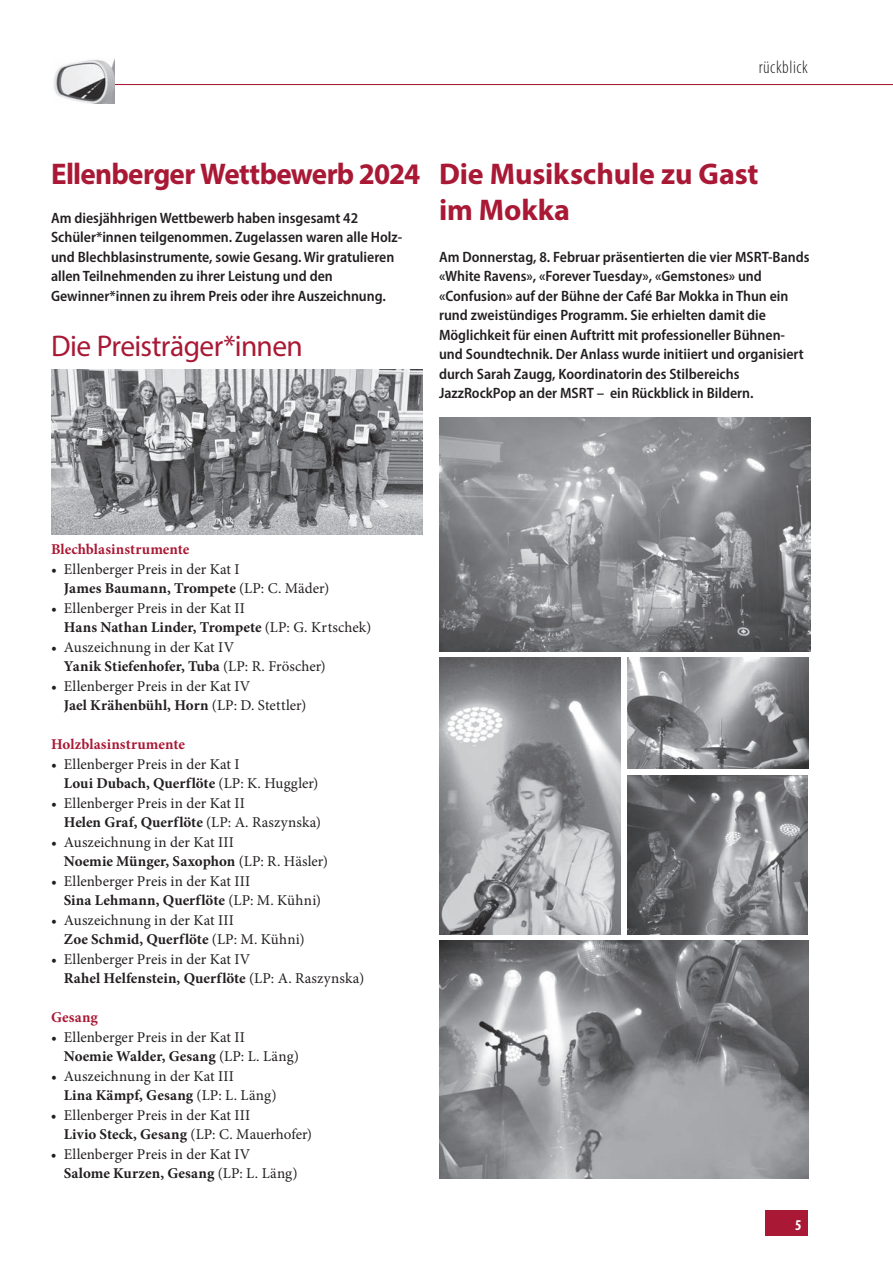
<style>
.page{position:relative;width:893px;height:1263px;background:#fff}
.page>*{position:absolute;margin:0;border:0;box-sizing:border-box;transform-origin:0 0}
.t1{font:700 30px/36px "Myriad Pro";letter-spacing:-.01em;color:#a91935}
.t2{font:30px "Myriad Pro";letter-spacing:-.02em;color:#a91935}
.t3{font:300 condensed 18px "Myriad Pro";letter-spacing:.03em;color:#231f20}
.t4{font:15px/19.5px "Minion Pro";color:#231f20}
.t5{font:600 semi-condensed 15px/19.5px "Myriad Pro";color:#231f20}
.t6{font:700 15px "Minion Pro";letter-spacing:.005em;color:#a91935}
.t7{font:700 condensed 15px "Myriad Pro";color:#fff}
.s1{font-weight:700}
</style>
<div class="page">
<div style="left:765px;top:1210px;width:43px;height:26px;background:#a91935"></div>
<hr style="left:58px;top:84px;width:835px;height:1px;background:#a91935">
<img style="left:53px;top:58px;width:62px;height:45px">
<img style="left:439px;top:418px;width:371px;height:234px">
<img style="left:439px;top:657px;width:181px;height:277px">
<img style="left:439px;top:940px;width:370px;height:238px">
<img style="left:627px;top:657px;width:182px;height:112px">
<img style="left:627px;top:775px;width:181px;height:159px">
<img style="left:51px;top:370px;width:371px;height:165px">
<p class="t3" style="left:759px;top:56px;width:51px">rückblick</p>
<h1 class="t1" style="left:51px;top:155px;width:371px">Ellenberger Wettbewerb 2024</h1>
<p class="t5" style="left:51px;top:208px;width:353px">Am diesjähhrigen Wettbewerb haben insgesamt 42<br>Schüler*innen teilgenommen. Zugelassen waren alle Holz&shy;und Blechblasinstrumente, sowie Gesang. Wir gratulieren allen Teilnehmenden zu ihrer Leistung und den Gewinner*innen zu ihrem Preis oder ihre Auszeichnung.</p>
<h1 class="t2" style="left:51px;top:328px;width:253px">Die Preisträger*innen</h1>
<h1 class="t1" style="left:439px;top:155px;width:321px">Die Musikschule zu Gast im Mokka</h1>
<p class="t5" style="left:439px;top:247px;width:372px">Am Donnerstag, 8. Februar präsentierten die vier MSRT-Bands «White Ravens», «Forever Tuesday», «Gemstones» und «Confusion» auf der Bühne der Café Bar Mokka in Thun ein rund zweistündiges Programm. Sie erhielten damit die Möglichkeit für einen Auftritt mit professioneller Bühnen&shy;und Soundtechnik. Der Anlass wurde initiiert und organisiert durch Sarah Zaugg, Koordinatorin des Stilbereichs JazzRockPop an der MSRT – ein Rückblick in Bildern.</p>
<p class="t6" style="left:51px;top:539px;width:140px">Blechblasinstrumente</p>
<p class="t4" style="left:64px;top:559px;width:267px;text-indent:-13px">• Ellenberger Preis in der Kat I<br><span class="s1">James Baumann, Trompete</span> (LP: C. Mäder)</p>
<p class="t4" style="left:64px;top:598px;width:309px;text-indent:-13px">• Ellenberger Preis in der Kat II<br><span class="s1">Hans Nathan Linder, Trompete</span> (LP: G. Krtschek)</p>
<p class="t4" style="left:64px;top:637px;width:263px;text-indent:-13px">• Auszeichnung in der Kat IV<br><span class="s1">Yanik Stiefenhofer, Tuba</span> (LP: R. Fröscher)</p>
<p class="t4" style="left:64px;top:676px;width:244px;text-indent:-13px">• Ellenberger Preis in der Kat IV<br><span class="s1">Jael Krähenbühl, Horn</span> (LP: D. Stettler)</p>
<p class="t6" style="left:51px;top:734px;width:135px">Holzblasinstrumente</p>
<p class="t4" style="left:64px;top:754px;width:256px;text-indent:-13px">• Ellenberger Preis in der Kat I<br><span class="s1">Loui Dubach, Querflöte</span> (LP: K. Huggler)</p>
<p class="t4" style="left:64px;top:793px;width:259px;text-indent:-13px">• Ellenberger Preis in der Kat II<br><span class="s1">Helen Graf, Querflöte</span> (LP: A. Raszynska)</p>
<p class="t4" style="left:64px;top:832px;width:266px;text-indent:-13px">• Auszeichnung in der Kat III<br><span class="s1">Noemie Münger, Saxophon</span> (LP: R. Häsler)</p>
<p class="t4" style="left:64px;top:871px;width:259px;text-indent:-13px">• Ellenberger Preis in der Kat III<br><span class="s1">Sina Lehmann, Querflöte</span> (LP: M. Kühni)</p>
<p class="t4" style="left:64px;top:910px;width:242px;text-indent:-13px">• Auszeichnung in der Kat III<br><span class="s1">Zoe Schmid, Querflöte</span> (LP: M. Kühni)</p>
<p class="t4" style="left:64px;top:949px;width:302px;text-indent:-13px">• Ellenberger Preis in der Kat IV<br><span class="s1">Rahel Helfenstein, Querflöte</span> (LP: A. Raszynska)</p>
<p class="t6" style="left:51px;top:1007px;width:48px">Gesang</p>
<p class="t4" style="left:64px;top:1027px;width:237px;text-indent:-13px">• Ellenberger Preis in der Kat II<br><span class="s1">Noemie Walder, Gesang</span> (LP: L. Läng)</p>
<p class="t4" style="left:64px;top:1066px;width:214px;text-indent:-13px">• Auszeichnung in der Kat III<br><span class="s1">Lina Kämpf, Gesang</span> (LP: L. Läng)</p>
<p class="t4" style="left:64px;top:1105px;width:250px;text-indent:-13px">• Ellenberger Preis in der Kat III<br><span class="s1">Livio Steck, Gesang</span> (LP: C. Mauerhofer)</p>
<p class="t4" style="left:64px;top:1144px;width:235px;text-indent:-13px">• Ellenberger Preis in der Kat IV<br><span class="s1">Salome Kurzen, Gesang</span> (LP: L. Läng)</p>
<p class="t7" style="left:795px;top:1216px;width:8px">5</p>
</div>
